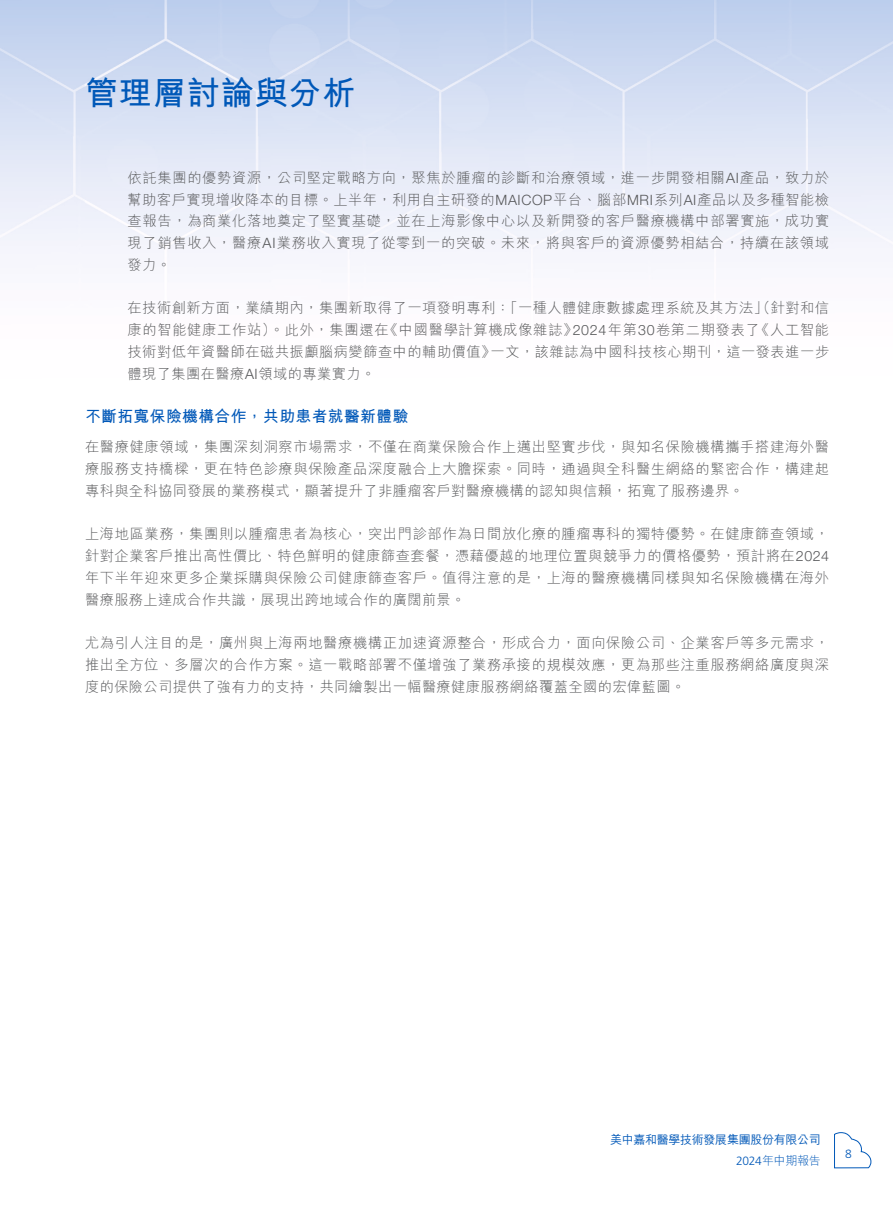
<style>
.page{position:relative;width:893px;height:1212px;background:#fff}
.page>*{position:absolute;margin:0;border:0;box-sizing:border-box;transform-origin:0 0}
.t1{font:700 33px "M Hei HK";letter-spacing:.03em;color:#0058b8}
.t2{font:700 15.75px "M Hei HK";letter-spacing:.03em;color:#0058b8}
.t3{font:300 14.25px/21.8px "M Hei HK";letter-spacing:.035em;color:#57585a;text-align:justify}
.t4{font:500 12px "M Hei HK";letter-spacing:-.025em;color:#0058b8}
.t5{font:300 12px "M Hei HK";letter-spacing:-.025em;color:#0058b8}
.t6{font:300 12px "Frutiger LT Std";color:#0058b8}
.s1{font-family:"Helvetica Neue LT Std"}
.s2{font-family:"Frutiger LT Std"}
</style>
<div class="page">
<img style="left:0;top:0;width:893px;height:1169px">
<svg style="left:834px;top:1132px;width:38px;height:36px"></svg>
<h1 class="t1" style="left:85px;top:69px;width:272px">管理層討論與分析</h1>
<p class="t3" style="left:128px;top:166px;width:703px">依託集團的優勢資源，公司堅定戰略方向，聚焦於腫瘤的診斷和治療領域，進一步開發相關<span class="s1">AI</span>產品，致力於幫助客戶實現增收降本的目標。上半年，利用自主研發的<span class="s1">MAICOP</span>平台、腦部<span class="s1">MRI</span>系列<span class="s1">AI</span>產品以及多種智能檢查報告，為商業化落地奠定了堅實基礎，並在上海影像中心以及新開發的客戶醫療機構中部署實施，成功實現了銷售收入，醫療<span class="s1">AI</span>業務收入實現了從零到一的突破。未來，將與客戶的資源優勢相結合，持續在該領域發力。</p>
<p class="t3" style="left:128px;top:297px;width:703px;text-align:right">在技術創新方面，業績期內，集團新取得了一項發明專利「：一種人體健康數據處理系統及其方法」（針對和信《人工智能</p>
<p class="t3" style="left:128px;top:319px;width:263px">康的智能健康工作站）。此外，集團還在</p>
<p class="t3" style="left:573px;top:319px;width:189px"><span class="s1">2024</span>年第<span class="s1">30</span>卷第二期發表了</p>
<p class="t3" style="left:384px;top:319px;width:195px">《中國醫學計算機成像雜誌》</p>
<p class="t3" style="left:128px;top:340px;width:369px">技術對低年資醫師在磁共振顱腦病變篩查中的輔助價值》體現了集團在醫療<span class="s1">AI</span>領域的專業實力。</p>
<p class="t2" style="left:85px;top:405px;width:325px">不斷拓寬保險機構合作，共助患者就醫新體驗</p>
<p class="t3" style="left:85px;top:436px;width:745px">在醫療健康領域，集團深刻洞察市場需求，不僅在商業保險合作上邁出堅實步伐，與知名保險機構攜手搭建海外醫療服務支持橋樑，更在特色診療與保險產品深度融合上大膽探索。同時，通過與全科醫生網絡的緊密合作，構建起專科與全科協同發展的業務模式，顯著提升了非腫瘤客戶對醫療機構的認知與信賴，拓寬了服務邊界。</p>
<p class="t3" style="left:85px;top:523px;width:746px">上海地區業務，集團則以腫瘤患者為核心，突出門診部作為日間放化療的腫瘤專科的獨特優勢。在健康篩查領域，針對企業客戶推出高性價比、特色鮮明的健康篩查套餐，憑藉優越的地理位置與競爭力的價格優勢，預計將在<span class="s1">2024</span>年下半年迎來更多企業採購與保險公司健康篩查客戶。值得注意的是，上海的醫療機構同樣與知名保險機構在海外醫療服務上達成合作共識，展現出跨地域合作的廣闊前景。</p>
<p class="t3" style="left:85px;top:632px;width:745px">尤為引人注目的是，廣州與上海兩地醫療機構正加速資源整合，形成合力，面向保險公司、企業客戶等多元需求，推出全方位、多層次的合作方案。這一戰略部署不僅增強了業務承接的規模效應，更為那些注重服務網絡廣度與深度的保險公司提供了強有力的支持，共同繪製出一幅醫療健康服務網絡覆蓋全國的宏偉藍圖。</p>
<p class="t3" style="left:491px;top:340px;width:340px">一文，該雜誌為中國科技核心期刊，這一發表進一步</p>
<p class="t4" style="left:610px;top:1131px;width:212px">美中嘉和醫學技術發展集團股份有限公司</p>
<p class="t5" style="left:736px;top:1155px;width:86px"><span class="s2">2024</span>年中期報告</p>
<p class="t6" style="left:845px;top:1147px;width:8px">8</p>
</div>
